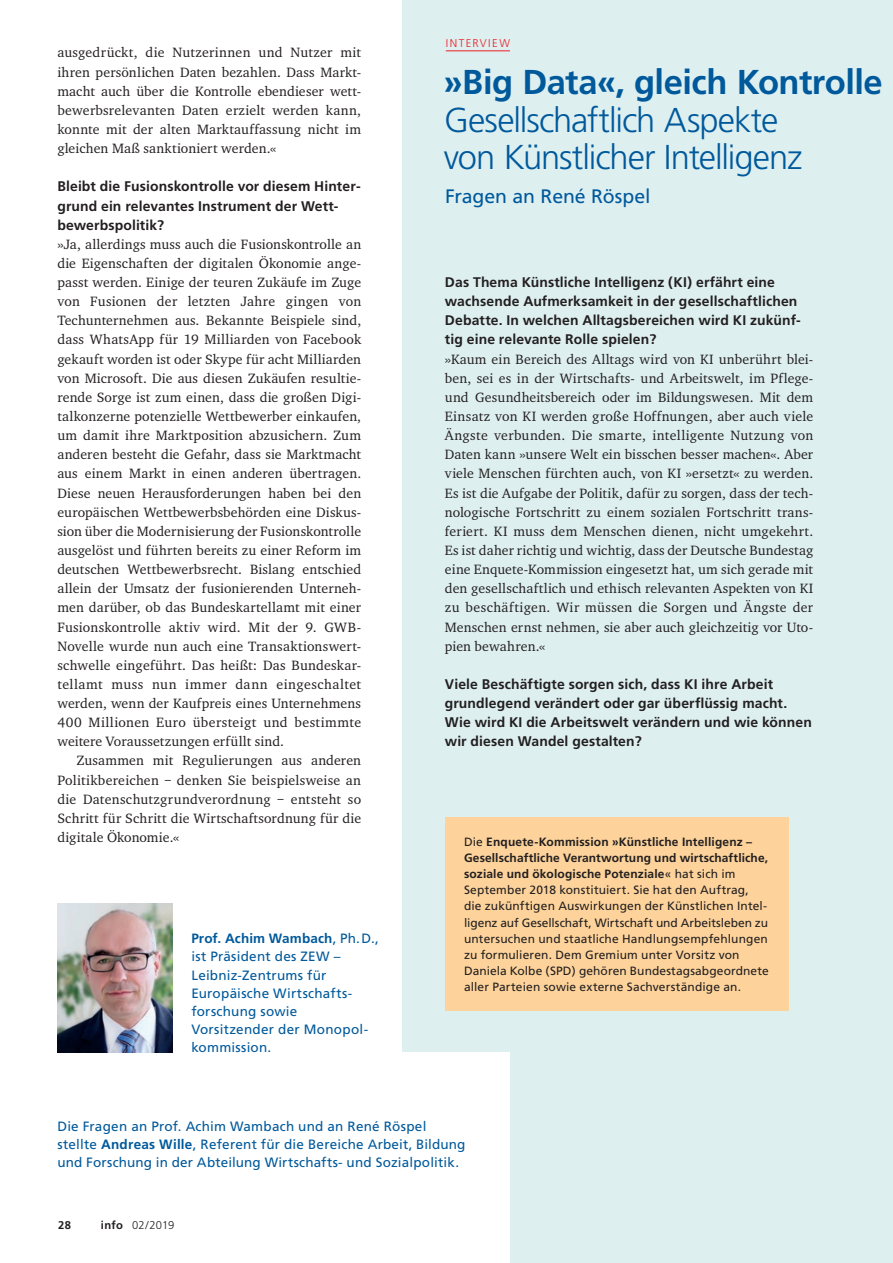
<style>
.page{position:relative;width:893px;height:1263px;background:#fff}
.page>*{position:absolute;margin:0;border:0;box-sizing:border-box;transform-origin:0 0}
.t1{font:300 34.5px/38px "Frutiger CE";letter-spacing:-.03em;color:#00599b}
.t2{font:700 34.5px "Frutiger CE";letter-spacing:-.015em;color:#00599b}
.t3{font:19.5px "Frutiger CE";letter-spacing:-.005em;color:#00599b}
.t4{font:13.95px/19.2px "Charter EF";letter-spacing:.01em;color:#231f20;text-align:justify}
.t5{font:700 13.95px/19.2px "Frutiger CE";letter-spacing:.01em;color:#231f20}
.t6{font:13.5px/18.3px "Frutiger CE";letter-spacing:.015em;color:#00599b}
.t7{font:12px/16.2px "Frutiger CE";letter-spacing:.01em;color:#231f20}
.t8{font:300 11.25px "Frutiger CE";letter-spacing:.005em;color:#231f20}
.t9{font:300 11.25px "Frutiger CE";letter-spacing:.125em;color:#ee1d23}
.t10{font:700 11.25px "Frutiger CE";color:#231f20}
.s1{font-weight:700}
</style>
<div class="page">
<div style="left:403px;top:0;width:490px;height:1263px;background:#deeff0"></div>
<div style="left:445px;top:817px;width:343px;height:193px;background:#fdd39b"></div>
<hr style="left:446px;top:50px;width:64px;height:1px;background:#ee1d23">
<div style="left:361px;top:1052px;width:148px;height:211px;background:#fff"></div>
<img style="left:57px;top:904px;width:115px;height:148px">
<p class="t4" style="left:57px;top:43px;width:305px">ausgedrückt, die Nutzerinnen und Nutzer mit ihren persönlichen Daten bezahlen. Dass Markt&shy;macht auch über die Kontrolle ebendieser wett&shy;bewerbsrelevanten Daten erzielt werden kann, konnte mit der alten Marktauffassung nicht im gleichen Maß sanktioniert werden.«</p>
<p class="t5" style="left:57px;top:177px;width:305px">Bleibt die Fusionskontrolle vor diesem Hinter&shy;grund ein relevantes Instrument der Wett&shy;bewerbspolitik?</p>
<p class="t4" style="left:57px;top:234px;width:305px">»Ja, allerdings muss auch die Fusionskontrolle an die Eigenschaften der digitalen Ökonomie ange&shy;passt werden. Einige der teuren Zukäufe im Zuge von Fusionen der letzten Jahre gingen von Techunternehmen aus. Bekannte Beispiele sind, dass WhatsApp für 19 Milliarden von Facebook gekauft worden ist oder Skype für acht Milliarden von Microsoft. Die aus diesen Zukäufen resultie&shy;rende Sorge ist zum einen, dass die großen Digi&shy;talkonzerne potenzielle Wettbewerber einkaufen, um damit ihre Marktposition abzusichern. Zum anderen besteht die Gefahr, dass sie Marktmacht aus einem Markt in einen anderen übertragen.<br>Diese neuen Herausforderungen haben bei den europäischen Wettbewerbsbehörden eine Diskus&shy;sion über die Modernisierung der Fusionskontrolle ausgelöst und führten bereits zu einer Reform im deutschen Wettbewerbsrecht. Bislang entschied allein der Umsatz der fusionierenden Unterneh&shy;men darüber, ob das Bundeskartellamt mit einer Fusionskontrolle aktiv wird. Mit der 9. GWB-Novelle wurde nun auch eine Transaktionswert&shy;schwelle eingeführt. Das heißt: Das Bundeskar&shy;tellamt muss nun immer dann eingeschaltet werden, wenn der Kaufpreis eines Unternehmens 400 Millionen Euro übersteigt und bestimmte weitere Voraussetzungen erfüllt sind.</p>
<p class="t4" style="left:57px;top:751px;width:305px;text-indent:19px">Zusammen mit Regulierungen aus anderen Politikbereichen – denken Sie beispielsweise an die Datenschutzgrundverordnung – entsteht so Schritt für Schritt die Wirtschaftsordnung für die digitale Ökonomie.«</p>
<p class="t6" style="left:191px;top:929px;width:189px"><span class="s1">Prof. Achim Wambach</span>, Ph.D., ist Präsident des ZEW –<br>Leibniz-Zentrums für<br>Europäische Wirtschafts&shy;forschung sowie<br>Vorsitzender der Monopol&shy;kommission.</p>
<p class="t9" style="left:446px;top:37px;width:66px">INTERVIEW</p>
<h1 class="t2" style="left:444px;top:61px;width:440px">»Big Data«, gleich Kontrolle</h1>
<h1 class="t1" style="left:444px;top:100px;width:360px">Gesellschaftlich Aspekte von Künstlicher Intelligenz</h1>
<h2 class="t3" style="left:445px;top:185px;width:207px">Fragen an René Röspel</h2>
<p class="t5" style="left:445px;top:272px;width:357px">Das Thema Künstliche Intelligenz (KI) erfährt eine wachsende Aufmerksamkeit in der gesellschaftlichen Debatte. In welchen Alltagsbereichen wird KI zukünf&shy;tig eine relevante Rolle spielen?</p>
<p class="t4" style="left:445px;top:349px;width:370px">»Kaum ein Bereich des Alltags wird von KI unberührt blei&shy;ben, sei es in der Wirtschafts- und Arbeitswelt, im Pflege&shy;und Gesundheitsbereich oder im Bildungswesen. Mit dem Einsatz von KI werden große Hoffnungen, aber auch viele Ängste verbunden. Die smarte, intelligente Nutzung von Daten kann »unsere Welt ein bisschen besser machen«. Aber viele Menschen fürchten auch, von KI »ersetzt« zu werden.<br>Es ist die Aufgabe der Politik, dafür zu sorgen, dass der tech&shy;nologische Fortschritt zu einem sozialen Fortschritt trans&shy;feriert. KI muss dem Menschen dienen, nicht umgekehrt.<br>Es ist daher richtig und wichtig, dass der Deutsche Bundestag eine Enquete-Kommission eingesetzt hat, um sich gerade mit den gesellschaftlich und ethisch relevanten Aspekten von KI zu beschäftigen. Wir müssen die Sorgen und Ängste der Menschen ernst nehmen, sie aber auch gleichzeitig vor Uto&shy;pien bewahren.«</p>
<p class="t5" style="left:445px;top:674px;width:369px">Viele Beschäftigte sorgen sich, dass KI ihre Arbeit grundlegend verändert oder gar überflüssig macht.<br>Wie wird KI die Arbeitswelt verändern und wie können wir diesen Wandel gestalten?</p>
<p class="t7" style="left:464px;top:833px;width:306px">Die <span class="s1">Enquete-Kommission »Künstliche Intelligenz – Gesellschaftliche Verantwortung und wirtschaftliche, soziale und ökologische Potenziale</span>« hat sich im September 2018 konstituiert. Sie hat den Auftrag, die zukünftigen Auswirkungen der Künstlichen Intel&shy;ligenz auf Gesellschaft, Wirtschaft und Arbeitsleben zu untersuchen und staatliche Handlungsempfehlungen zu formulieren. Dem Gremium unter Vorsitz von Daniela Kolbe (SPD) gehören Bundestagsabgeordnete aller Parteien sowie externe Sachverständige an.</p>
<p class="t6" style="left:57px;top:1117px;width:410px">Die Fragen an Prof. Achim Wambach und an René Röspel stellte <span class="s1">Andreas Wille</span>, Referent für die Bereiche Arbeit, Bildung und Forschung in der Abteilung Wirtschafts- und Sozialpolitik.</p>
<p class="t10" style="left:58px;top:1218px;width:14px">28</p>
<p class="t8" style="left:101px;top:1219px;width:75px"><span class="s1">info</span> 02/2019</p>
</div>
